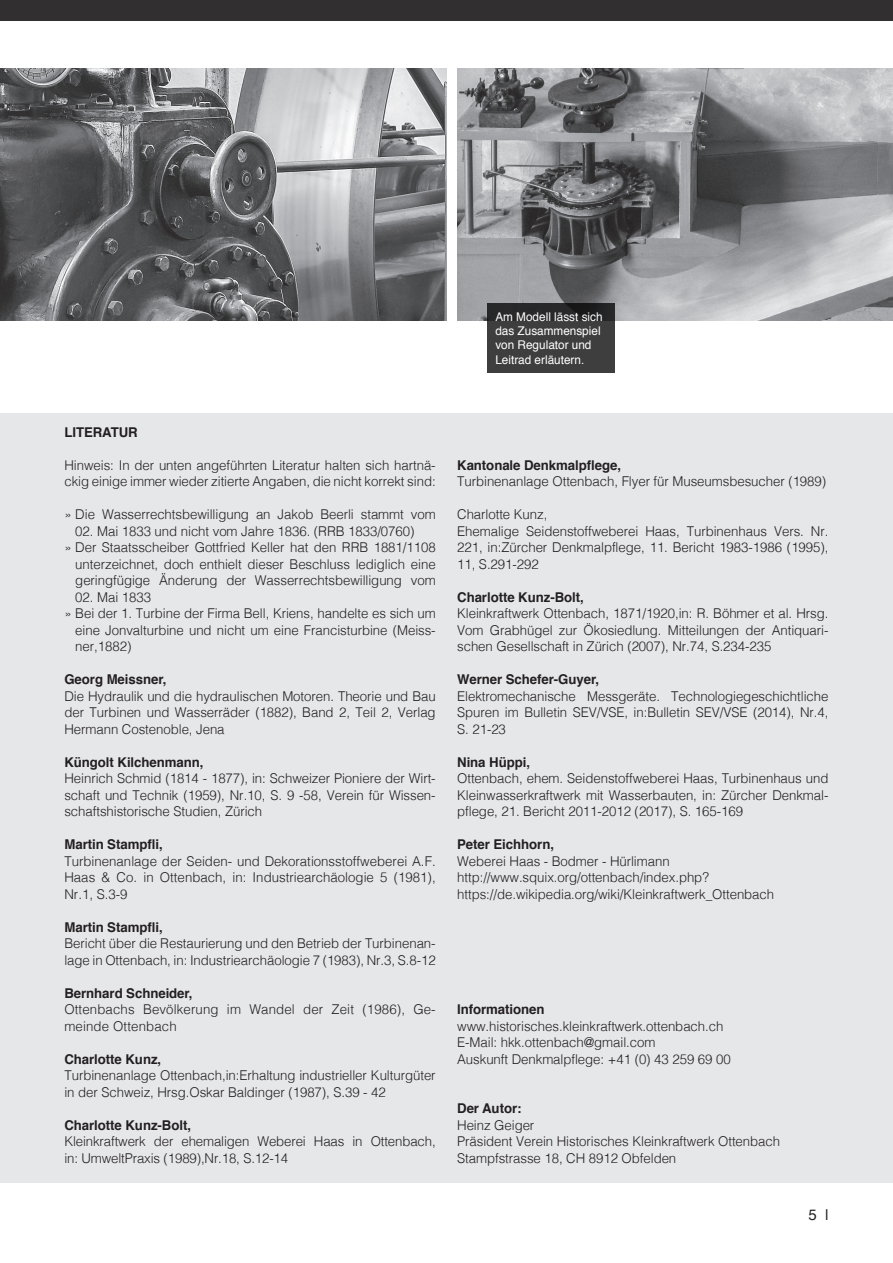
<style>
.page{position:relative;width:893px;height:1263px;background:#fff}
.page>*{position:absolute;margin:0;border:0;box-sizing:border-box;transform-origin:0 0}
.t1{font:15px "Helvetica";color:#231f20}
.t2{font:300 13.5px/16.5px "Helvetica";letter-spacing:-.005em;color:#231f20}
.t3{font:700 13.5px "Helvetica";letter-spacing:-.005em;color:#231f20}
.t4{font:12px/14.4px "Helvetica";color:#fff}
</style>
<div class="page">
<div style="left:0;top:0;width:893px;height:21px;background:#312f30"></div>
<div style="left:0;top:414px;width:893px;height:769px;background:#e6e7e9"></div>
<img style="left:0;top:68px;width:446px;height:252px">
<img style="left:457px;top:68px;width:436px;height:252px">
<svg style="left:487px;top:303px;width:128px;height:69px;background:#373738"></svg>
<p class="t4" style="left:495px;top:310px;width:109px">Am Modell lässt sich das Zusammenspiel von Regulator und<br>Leitrad erläutern.</p>
<p class="t3" style="left:64px;top:426px;width:75px">LITERATUR</p>
<p class="t2" style="left:64px;top:458px;width:373px">Hinweis: In der unten angeführten Literatur halten sich hartnä&shy;ckig einige immer wieder zitierte Angaben, die nicht korrekt sind:</p>
<p class="t2" style="left:64px;top:507px;width:373px">» Die Wasserrechtsbewilligung an Jakob Beerli stammt vom</p>
<p class="t2" style="left:75px;top:524px;width:341px">02. Mai 1833 und nicht vom Jahre 1836. (RRB 1833/0760)</p>
<p class="t2" style="left:64px;top:540px;width:373px">» Der Staatsscheiber Gottfried Keller hat den RRB 1881/1108</p>
<p class="t2" style="left:75px;top:557px;width:362px">unterzeichnet, doch enthielt dieser Beschluss lediglich eine</p>
<p class="t2" style="left:75px;top:573px;width:362px">geringfügige Änderung der Wasserrechtsbewilligung vom</p>
<p class="t2" style="left:75px;top:590px;width:77px">02. Mai 1833</p>
<p class="t2" style="left:64px;top:606px;width:373px">» Bei der 1. Turbine der Firma Bell, Kriens, handelte es sich um</p>
<p class="t2" style="left:75px;top:623px;width:362px">eine Jonvalturbine und nicht um eine Francisturbine (Meiss-</p>
<p class="t2" style="left:75px;top:639px;width:58px">ner,1882)</p>
<p class="t3" style="left:64px;top:674px;width:104px">Georg Meissner,</p>
<p class="t2" style="left:64px;top:689px;width:373px;text-align:justify">Die Hydraulik und die hydraulischen Motoren. Theorie und Bau der Turbinen und Wasserräder (1882), Band 2, Teil 2, Verlag Hermann Costenoble, Jena</p>
<p class="t3" style="left:64px;top:756px;width:141px">Küngolt Kilchenmann,</p>
<p class="t2" style="left:64px;top:771px;width:373px;text-align:justify">Heinrich Schmid (1814 - 1877), in: Schweizer Pioniere der Wirt&shy;schaft und Technik (1959), Nr.10, S. 9 -58, Verein für Wissen&shy;schaftshistorische Studien, Zürich</p>
<p class="t3" style="left:64px;top:839px;width:100px">Martin Stampfli,</p>
<p class="t2" style="left:64px;top:854px;width:373px;text-align:justify">Turbinenanlage der Seiden- und Dekorationsstoffweberei A.F.<br>Haas &amp; Co. in Ottenbach, in: Industriearchäologie 5 (1981), Nr.1, S.3-9</p>
<p class="t3" style="left:64px;top:921px;width:100px">Martin Stampfli,</p>
<p class="t2" style="left:64px;top:936px;width:373px">Bericht über die Restaurierung und den Betrieb der Turbinenan&shy;lage in Ottenbach, in: Industriearchäologie 7 (1983), Nr.3, S.8-12</p>
<p class="t3" style="left:64px;top:987px;width:130px">Bernhard Schneider,</p>
<p class="t2" style="left:64px;top:1002px;width:373px">Ottenbachs Bevölkerung im Wandel der Zeit (1986), Ge&shy;meinde Ottenbach</p>
<p class="t3" style="left:64px;top:1053px;width:98px">Charlotte Kunz,</p>
<p class="t2" style="left:64px;top:1068px;width:373px">Turbinenanlage Ottenbach,in:Erhaltung industrieller Kulturgüter in der Schweiz, Hrsg.Oskar Baldinger (1987), S.39 - 42</p>
<p class="t3" style="left:64px;top:1119px;width:128px">Charlotte Kunz-Bolt,</p>
<p class="t2" style="left:64px;top:1134px;width:373px">Kleinkraftwerk der ehemaligen Weberei Haas in Ottenbach, in: UmweltPraxis (1989),Nr.18, S.12-14</p>
<p class="t3" style="left:457px;top:459px;width:165px">Kantonale Denkmalpflege,</p>
<p class="t2" style="left:457px;top:474px;width:371px">Turbinenanlage Ottenbach, Flyer für Museumsbesucher (1989)</p>
<p class="t2" style="left:457px;top:507px;width:373px">Charlotte Kunz,<br>Ehemalige Seidenstoffweberei Haas, Turbinenhaus Vers. Nr.<br>221, in:Zürcher Denkmalpflege, 11. Bericht 1983-1986 (1995), 11, S.291-292</p>
<p class="t3" style="left:457px;top:591px;width:128px">Charlotte Kunz-Bolt,</p>
<p class="t2" style="left:457px;top:606px;width:373px;text-align:justify">Kleinkraftwerk Ottenbach, 1871/1920,in: R. Böhmer et al. Hrsg.<br>Vom Grabhügel zur Ökosiedlung. Mitteilungen der Antiquari&shy;schen Gesellschaft in Zürich (2007), Nr.74, S.234-235</p>
<p class="t3" style="left:457px;top:674px;width:143px">Werner Schefer-Guyer,</p>
<p class="t2" style="left:457px;top:689px;width:373px;text-align:justify">Elektromechanische Messgeräte. Technologiegeschichtliche Spuren im Bulletin SEV/VSE, in:Bulletin SEV/VSE (2014), Nr.4, S. 21-23</p>
<p class="t3" style="left:457px;top:756px;width:74px">Nina Hüppi,</p>
<p class="t2" style="left:457px;top:771px;width:373px;text-align:justify">Ottenbach, ehem. Seidenstoffweberei Haas, Turbinenhaus und Kleinwasserkraftwerk mit Wasserbauten, in: Zürcher Denkmal&shy;pflege, 21. Bericht 2011-2012 (2017), S. 165-169</p>
<p class="t3" style="left:457px;top:839px;width:98px">Peter Eichhorn,</p>
<p class="t2" style="left:457px;top:854px;width:319px">Weberei Haas - Bodmer - Hürlimann http://www.squix.org/ottenbach/index.php? https://de.wikipedia.org/wiki/Kleinkraftwerk_Ottenbach</p>
<p class="t3" style="left:457px;top:1004px;width:89px">Informationen</p>
<p class="t2" style="left:457px;top:1019px;width:275px">www.historisches.kleinkraftwerk.ottenbach.ch<br>E-Mail: hkk.ottenbach@gmail.com<br>Auskunft Denkmalpflege: +41 (0) 43 259 69 00</p>
<p class="t3" style="left:457px;top:1103px;width:66px">Der Autor:</p>
<p class="t2" style="left:457px;top:1118px;width:324px">Heinz Geiger<br>Präsident Verein Historisches Kleinkraftwerk Ottenbach<br>Stampfstrasse 18, CH 8912 Obfelden</p>
<p class="t1" style="left:809px;top:1209px;width:22px">5 |</p>
</div>
